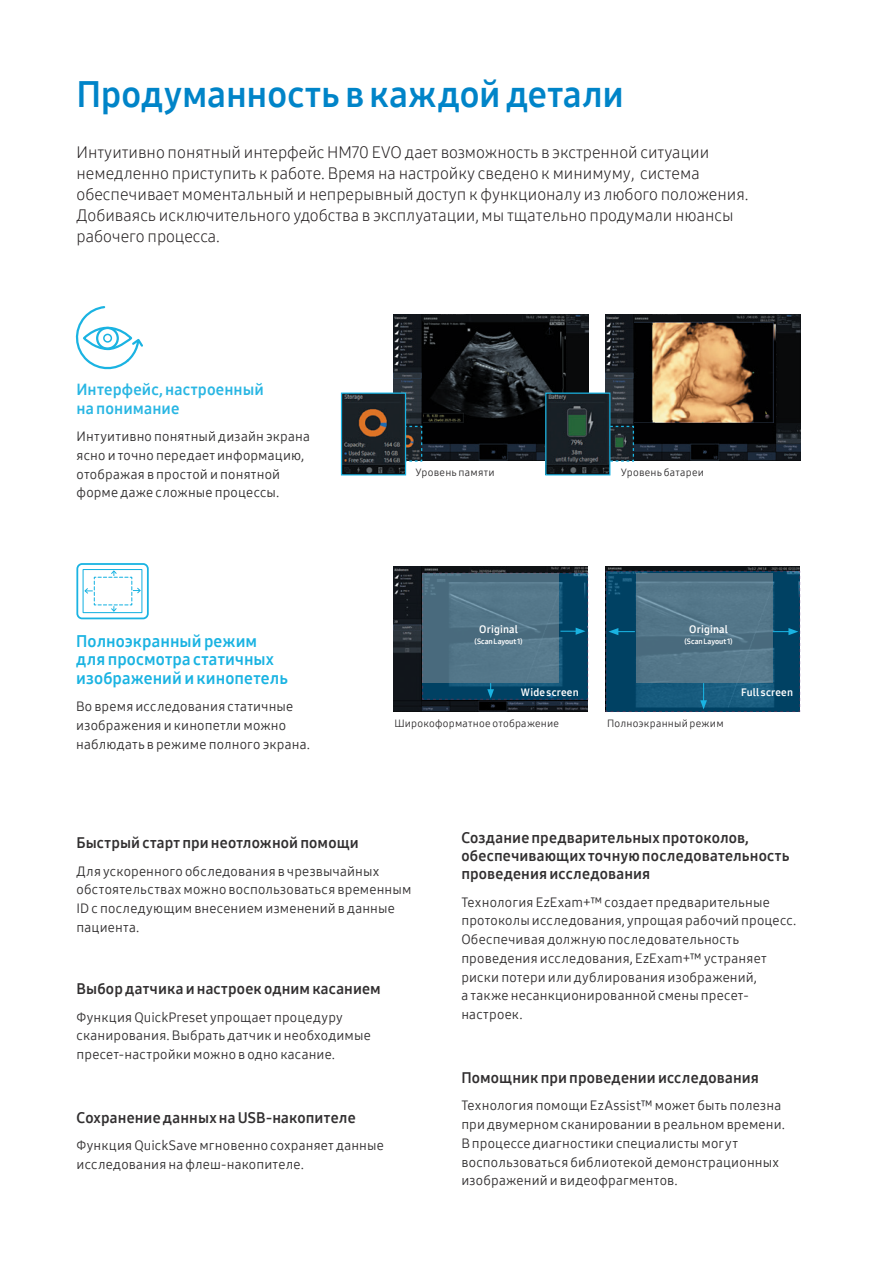
<style>
.page{position:relative;width:893px;height:1263px;background:#fff}
.page>*{position:absolute;margin:0;border:0;box-sizing:border-box;transform-origin:0 0}
.Шапка{font:36px "Samsung One 700";color:#0084c8}
.Текст_под_шапкой{font:16.5px/21px "Samsung One 300";color:#231f20}
.Названия_голубые{font:16.5px/18.8px "Samsung One 700";letter-spacing:.005em;color:#1ab3e2}
.Названия_голубые-2{font:15.75px/18.8px "Samsung One 700";letter-spacing:.01em;color:#29b6e3}
.Названия{font:15px/18px "Samsung One 700";letter-spacing:.01em;color:#312f30}
.текст_под_названиями{font:13.5px/18.8px "Samsung One 400";letter-spacing:.015em;color:#312f30}
.текст_под_названиями-2{font:10.5px "Samsung One 400";letter-spacing:.025em;color:#312f30}
.текст_под_названиями-3{font:10.5px "Samsung One 700";letter-spacing:.015em;color:#fff}
.текст_под_названиями-4{font:7.5px "Samsung One 700";color:#fff}
</style>
<div class="page">
<img style="left:394px;top:566px;width:193px;height:146px">
<img style="left:394px;top:315px;width:194px;height:146px">
<img style="left:605px;top:315px;width:195px;height:146px">
<img style="left:606px;top:566px;width:194px;height:5px">
<svg style="left:406px;top:425px;width:17px;height:37px"></svg>
<svg style="left:610px;top:425px;width:25px;height:37px"></svg>
<img style="left:343px;top:394px;width:61px;height:79px">
<div style="left:341px;top:392px;width:65px;height:83px;border:1px solid #1ab3e2"></div>
<div style="left:83px;top:569px;width:59px;height:44px;border:1px solid #1ab3e2"></div>
<svg style="left:84px;top:570px;width:57px;height:42px"></svg>
<div style="left:76px;top:563px;width:73px;height:56px;border:2px solid #1ab3e2;border-radius:5px"></div>
<img style="left:423px;top:315px;width:142px;height:108px">
<img style="left:634px;top:315px;width:142px;height:108px">
<img style="left:547px;top:394px;width:61px;height:79px">
<div style="left:545px;top:392px;width:65px;height:83px;border:1px solid #1ab3e2"></div>
<svg style="left:75px;top:306px;width:68px;height:64px"></svg>
<svg style="left:605px;top:571px;width:196px;height:141px;background:#0c4b6d"></svg>
<svg style="left:422px;top:573px;width:167px;height:127px;background:#3c677e"></svg>
<div style="left:636px;top:573px;width:137px;height:110px;background:linear-gradient(to right,#527487,#55778a)"></div>
<p class="Шапка" style="left:77px;top:70px;width:549px">Продуманность в каждой детали</p>
<p class="Текст_под_шапкой" style="left:77px;top:142px;width:674px">Интуитивно понятный интерфейс HM70 EVO дает возможность в экстренной ситуации немедленно приступить к работе. Время на настройку сведено к минимуму, система обеспечивает моментальный и непрерывный доступ к функционалу из любого положения.<br>Добиваясь исключительного удобства в эксплуатации, мы тщательно продумали нюансы рабочего процесса.</p>
<p class="Названия_голубые-2" style="left:77px;top:380px;width:189px">Интерфейс, настроенный на понимание</p>
<p class="текст_под_названиями" style="left:77px;top:427px;width:235px">Интуитивно понятный дизайн экрана ясно и точно передает информацию, отображая в простой и понятной форме даже сложные процессы.</p>
<p class="Названия_голубые" style="left:76px;top:631px;width:213px">Полноэкранный режим для просмотра статичных изображений и кинопетель</p>
<p class="текст_под_названиями" style="left:76px;top:697px;width:235px">Во время исследования статичные изображения и кинопетли можно наблюдать в режиме полного экрана.</p>
<p class="текст_под_названиями-2" style="left:416px;top:465px;width:81px">Уровень памяти</p>
<p class="текст_под_названиями-2" style="left:621px;top:465px;width:85px">Уровень батареи</p>
<p class="текст_под_названиями-3" style="left:479px;top:623px;width:40px">Original</p>
<p class="текст_под_названиями-4" style="left:475px;top:636px;width:50px">(Scan Layout 1)</p>
<p class="текст_под_названиями-3" style="left:689px;top:623px;width:40px">Original</p>
<p class="текст_под_названиями-4" style="left:685px;top:636px;width:50px">(Scan Layout 1)</p>
<p class="текст_под_названиями-3" style="left:521px;top:685px;width:59px">Wide screen</p>
<p class="текст_под_названиями-3" style="left:741px;top:685px;width:53px">Full screen</p>
<p class="текст_под_названиями-2" style="left:394px;top:716px;width:166px">Широкоформатное отображение</p>
<p class="текст_под_названиями-2" style="left:607px;top:716px;width:118px">Полноэкранный режим</p>
<p class="Названия" style="left:77px;top:834px;width:284px">Быстрый старт при неотложной помощи</p>
<p class="текст_под_названиями" style="left:77px;top:861px;width:336px">Для ускоренного обследования в чрезвычай ных обстоятельствах можно воспользоваться временным ID с последующим внесением изменений в данные пациента.</p>
<p class="Названия" style="left:77px;top:980px;width:306px">Выбор датчика и настроек одним касанием</p>
<p class="текст_под_названиями" style="left:77px;top:1007px;width:296px">Функция QuickPreset упрощает процедуру сканирования. Выбрать датчик и необходимые пресет-настрой ки можно в одно касание.</p>
<p class="Названия" style="left:77px;top:1109px;width:281px">Сохранение данных на USB-накопителе</p>
<p class="текст_под_названиями" style="left:77px;top:1136px;width:309px">Функция QuickSave мгновенно сохраняет данные исследования на флеш-накопителе.</p>
<p class="Названия" style="left:461px;top:829px;width:330px">Создание предварительных протоколов, обеспечивающих точную последовательность проведения исследования</p>
<p class="текст_под_названиями" style="left:461px;top:892px;width:337px">Технология EzExam+™ создает предварительные протоколы исследования, упрощая рабочий процесс.<br>Обеспечивая должную последовательность проведения исследования, EzExam+™ устраняет риски потери или дублирования изображений,<br>а также несанкционированной смены пресет&shy;настроек.</p>
<p class="Названия" style="left:461px;top:1069px;width:299px">Помощник при проведении исследования</p>
<p class="текст_под_названиями" style="left:461px;top:1096px;width:325px">Технология помощи EzAssist™ может быть полезна при двумерном сканировании в реальном времени.<br>В процессе диагностики специалисты могут воспользоваться библиотекой демонстрационных изображений и видеофрагментов.</p>
</div>
